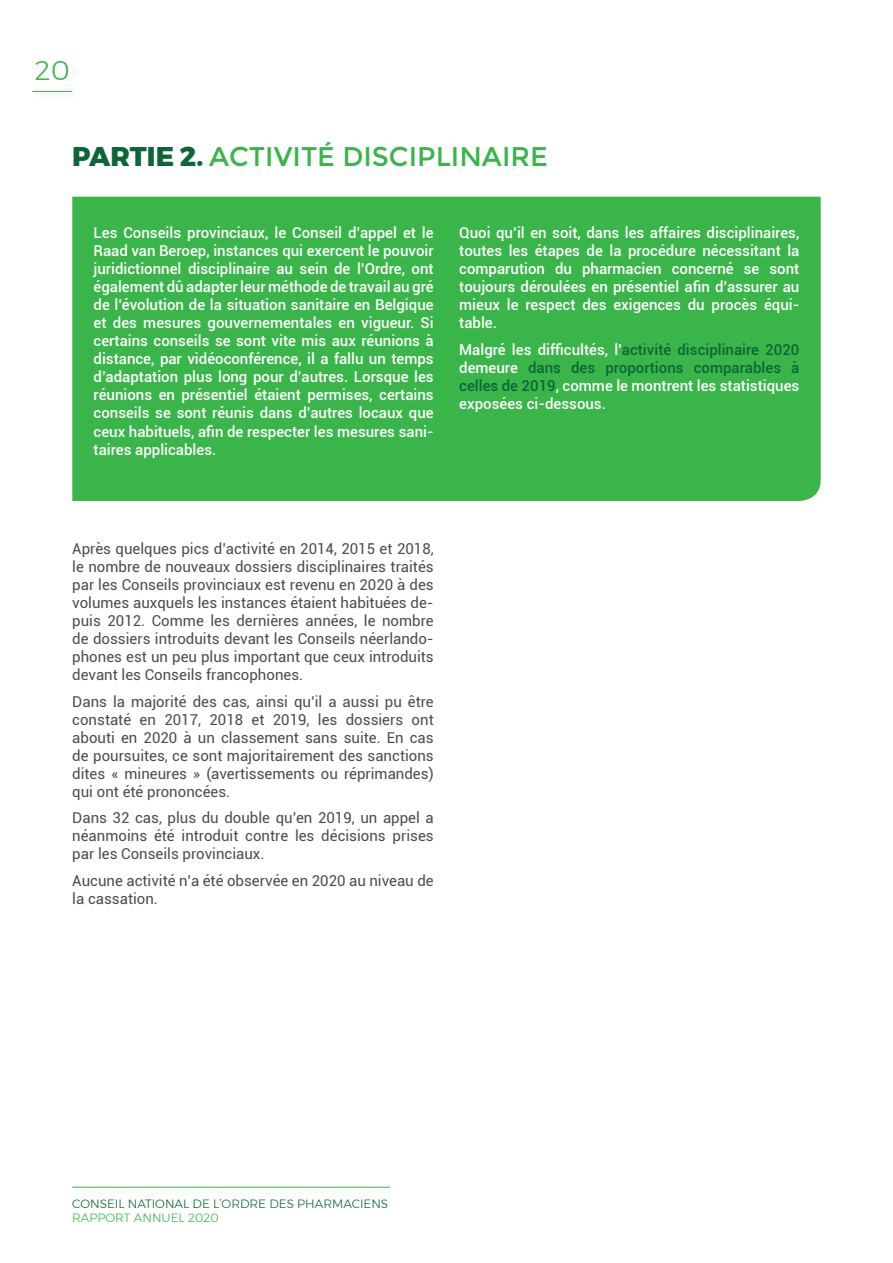
<style>
.page{position:relative;width:893px;height:1263px;background:#fff}
.page>*{position:absolute;margin:0;border:0;box-sizing:border-box;transform-origin:0 0}
.GRAND_TITRE{font:27px "Montserrat";color:#3ab54a}
.t1{font:300 27px "Gontserrat";color:#3ab54a}
.t2{font:500 15px/18px "Roboto";color:#fff;text-align:justify}
.t3{font:15px/18px "Roboto";color:#4b4c4d;text-align:justify}
.t4{font:300 12px "Gontserrat";color:#0c6638}
.t5{font:300 12px "Gontserrat";color:#3ab54a}
.s1{font-family:"Gontserrat";font-weight:800;color:#0c6638}
.s2{color:#0c6638}
</style>
<div class="page">
<div style="left:69px;top:1181px;width:331px;height:18px;background:#231f20;opacity:.25"></div>
<hr style="left:72px;top:1187px;width:318px;height:1px;background:#3ab54a">
<hr style="left:32px;top:91px;width:40px;height:1px;background:#3ab54a">
<div style="left:72px;top:197px;width:749px;height:304px;background:#3ab54a"></div>
<h1 class="t1" style="left:35px;top:50px;width:36px">20</h1>
<p class="GRAND_TITRE" style="left:72px;top:141px;width:477px"><span class="s1">PARTIE 2.</span> ACTIVITÉ DISCIPLINAIRE</p>
<p class="t2" style="left:94px;top:224px;width:342px">Les Conseils provinciaux, le Conseil d’appel et le Raad van Beroep, instances qui exercent le pouvoir juridictionnel disciplinaire au sein de l’Ordre, ont également dû adapter leur méthode de travail au gré de l’évolution de la situation sanitaire en Belgique et des mesures gouvernementales en vigueur. Si certains conseils se sont vite mis aux réunions à distance, par vidéoconférence, il a fallu un temps d’adaptation plus long pour d’autres. Lorsque les réunions en présentiel étaient permises, certains conseils se sont réunis dans d’autres locaux que ceux habituels, afin de respecter les mesures sani&shy;taires applicables.</p>
<p class="t2" style="left:459px;top:224px;width:342px">Quoi qu’il en soit, dans les affaires disciplinaires, toutes les étapes de la procédure nécessitant la comparution du pharmacien concerné se sont toujours déroulées en présentiel afin d’assurer au mieux le respect des exigences du procès équi&shy;table.</p>
<p class="t2" style="left:459px;top:340px;width:342px">Malgré les difficultés, l’<span class="s2">activité disciplinaire 2020 </span>demeure <span class="s2">dans des proportions comparables à celles de 2019</span>, comme le montrent les statistiques exposées ci-dessous.</p>
<p class="t3" style="left:72px;top:539px;width:363px">Après quelques pics d’activité en 2014, 2015 et 2018, le nombre de nouveaux dossiers disciplinaires traités par les Conseils provinciaux est revenu en 2020 à des volumes auxquels les instances étaient habituées de&shy;puis 2012. Comme les dernières années, le nombre de dossiers introduits devant les Conseils néerlando&shy;phones est un peu plus important que ceux introduits devant les Conseils francophones.</p>
<p class="t3" style="left:72px;top:692px;width:363px">Dans la majorité des cas, ainsi qu’il a aussi pu être constaté en 2017, 2018 et 2019, les dossiers ont abouti en 2020 à un classement sans suite. En cas de poursuites, ce sont majoritairement des sanctions dites « mineures » (avertissements ou réprimandes) qui ont été prononcées.</p>
<p class="t3" style="left:72px;top:808px;width:363px">Dans 32 cas, plus du double qu’en 2019, un appel a néanmoins été introduit contre les décisions prises par les Conseils provinciaux.</p>
<p class="t3" style="left:72px;top:871px;width:363px">Aucune activité n’a été observée en 2020 au niveau de la cassation.</p>
<p class="t4" style="left:72px;top:1194px;width:317px">CONSEIL NATIONAL DE L’ORDRE DES PHARMACIENS</p>
<p class="t5" style="left:72px;top:1209px;width:148px">RAPPORT ANNUEL 2020</p>
</div>
